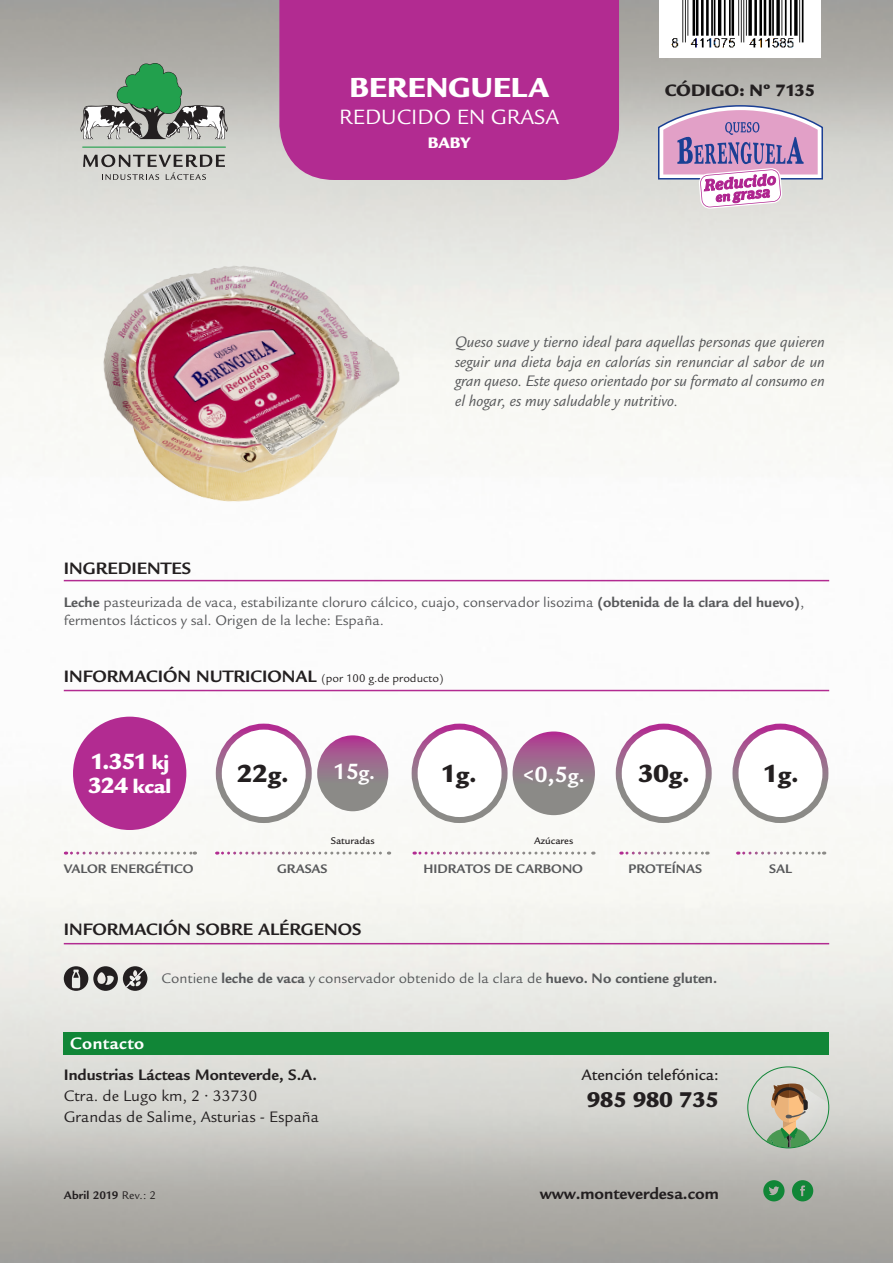
<style>
.page{position:relative;width:893px;height:1263px;background:#fff}
.page>*{position:absolute;margin:0;border:0;box-sizing:border-box;transform-origin:0 0}
.t1{font:900 30px "Legacy Sans";color:#fff}
.t2{font:900 27px "Legacy Sans";color:#231f20}
.t3{font:900 24px "Legacy Sans";color:#fff}
.t4{font:900 24px "Legacy Sans";color:#231f20}
.t5{font:700 24px "Legacy Sans";color:#fff}
.t6{font:900 23.25px "Legacy Sans";color:#231f20}
.t7{font:22.5px "Legacy Sans";color:#fff}
.t8{font:900 21px "Legacy Sans";color:#fff}
.t9{font:700 21px "Legacy Sans";color:#fff}
.t10{font:700 18px "Legacy Sans";color:#231f20}
.t11{font:900 18px "Legacy Sans";color:#231f20}
.t12{font:700 18px "Legacy Sans";letter-spacing:.025em;color:#fff}
.t13{font:700 17.25px "Legacy Sans";color:#231f20}
.t14{font:italic 16.5px/19.5px "Legacy Sans";color:#57585a;text-align:justify}
.t15{font:16.5px "Legacy Sans";color:#231f20}
.t16{font:700 16.5px "Legacy Sans";color:#231f20}
.t17{font:500 16.5px "Legacy Sans";color:#231f20}
.t18{font:900 16.5px "Legacy Sans";color:#fff}
.t19{font:15px/18px "Legacy Sans";color:#57585a}
.t20{font:700 13.5px "Legacy Sans";color:#57585a}
.t21{font:700 12px "Legacy Sans";letter-spacing:.01em;color:#231f20}
.t22{font:500 10.5px "Legacy Sans";color:#231f20}
.s1{font-weight:700}
.s2{font-weight:400;font-size:12px}
.s3{font-size:21px}
.s4{font-size:24px}
.s5{font-size:27px}
.s6{font-weight:400}
</style>
<div class="page">
<img style="left:0;top:0;width:893px;height:1263px">
<div style="left:279px;top:0;width:340px;height:180px;background:#b22b91"></div>
<div style="left:659px;top:0;width:162px;height:57px;background:#fff"></div>
<img style="left:671px;top:0;width:133px;height:48px">
<hr style="left:64px;top:580px;width:765px;height:1px;background:#b22b91">
<img style="left:92px;top:235px;width:331px;height:288px">
<hr style="left:64px;top:690px;width:765px;height:1px;background:#b22b91">
<hr style="left:64px;top:943px;width:765px;height:1px;background:#b22b91">
<svg style="left:64px;top:966px;width:83px;height:25px;background:#848381"></svg>
<div style="left:73px;top:717px;width:113px;height:113px;background:#b22b91;border-radius:50%"></div>
<svg style="left:65px;top:851px;width:130px;height:3px"></svg>
<svg style="left:621px;top:851px;width:87px;height:3px"></svg>
<div style="left:619px;top:727px;width:90px;height:93px;background:#fff;border-radius:50%"></div>
<div style="left:616px;top:724px;width:96px;height:99px;border:6px solid #fff;border-radius:50%"></div>
<svg style="left:744px;top:851px;width:80px;height:3px"></svg>
<div style="left:735px;top:727px;width:90px;height:93px;background:#fff;border-radius:50%"></div>
<div style="left:732px;top:724px;width:96px;height:99px;border:6px solid #fff;border-radius:50%"></div>
<svg style="left:217px;top:851px;width:172px;height:3px"></svg>
<div style="left:219px;top:727px;width:90px;height:93px;background:#fff;border-radius:50%"></div>
<div style="left:216px;top:724px;width:96px;height:99px;border:6px solid #fff;border-radius:50%"></div>
<svg style="left:317px;top:735px;width:71px;height:76px"></svg>
<svg style="left:414px;top:851px;width:180px;height:3px"></svg>
<svg style="left:513px;top:731px;width:82px;height:84px"></svg>
<div style="left:415px;top:727px;width:90px;height:93px;background:#fff;border-radius:50%"></div>
<div style="left:412px;top:724px;width:96px;height:99px;border:6px solid #fff;border-radius:50%"></div>
<svg style="left:765px;top:1083px;width:64px;height:65px;background:#b3b297"></svg>
<div style="left:747px;top:1066px;width:82px;height:82px;border:1px solid #118637;border-radius:50%"></div>
<svg style="left:763px;top:1180px;width:21px;height:21px"></svg>
<svg style="left:792px;top:1180px;width:21px;height:21px"></svg>
<div style="left:64px;top:1032px;width:765px;height:23px;background:#118637"></div>
<hr style="left:82px;top:147px;width:144px;height:1px;background:#22a04d">
<svg style="left:83px;top:154px;width:142px;height:26px;background:#afaeaa"></svg>
<svg style="left:80px;top:63px;width:148px;height:76px;background:#8aa18f"></svg>
<svg style="left:657px;top:104px;width:167px;height:106px;background:#cbabc9"></svg>
<p class="t1" style="left:349px;top:69px;width:201px">BERENGUELA</p>
<p class="t7" style="left:339px;top:104px;width:221px">REDUCIDO EN GRASA</p>
<p class="t18" style="left:428px;top:133px;width:44px">BABY</p>
<p class="t11" style="left:665px;top:80px;width:152px">CÓDIGO: Nº 7135</p>
<p class="t14" style="left:455px;top:333px;width:371px">Queso suave y tierno ideal para aquellas personas que quieren seguir una dieta baja en calorías sin renunciar al sabor de un gran queso. Este queso orientado por su formato al consumo en el hogar, es muy saludable y nutritivo.</p>
<p class="t10" style="left:64px;top:558px;width:129px">INGREDIENTES</p>
<p class="t19" style="left:64px;top:593px;width:742px"><span class="s1">Leche</span> pasteurizada de vaca, estabilizante cloruro cálcico, cuajo, conservador lisozima <span class="s1">(obtenida de la clara del huevo)</span>, fermentos lácticos y sal. Origen de la leche: España.</p>
<p class="t10" style="left:64px;top:666px;width:381px">INFORMACIÓN NUTRICIONAL <span class="s2">(por 100 g.de producto)</span></p>
<p class="t3" style="left:90px;top:747px;width:81px">1.351 <span class="s3">kj</span></p>
<p class="t8" style="left:88px;top:774px;width:84px"><span class="s4">324</span> kcal</p>
<p class="t2" style="left:237px;top:758px;width:53px">22<span class="s4">g.</span></p>
<p class="t5" style="left:333px;top:758px;width:43px">15<span class="s3">g.</span></p>
<p class="t22" style="left:331px;top:834px;width:46px">Saturadas</p>
<p class="t4" style="left:440px;top:760px;width:37px"><span class="s5">1</span>g.</p>
<p class="t9" style="left:523px;top:764px;width:63px">&lt;<span class="s4">0,5</span>g.</p>
<p class="t22" style="left:534px;top:834px;width:41px">Azúcares</p>
<p class="t2" style="left:638px;top:758px;width:53px">30<span class="s4">g.</span></p>
<p class="t20" style="left:64px;top:861px;width:131px">VALOR ENERGÉTICO</p>
<p class="t20" style="left:629px;top:861px;width:75px">PROTEÍNAS</p>
<p class="t20" style="left:277px;top:861px;width:52px">GRASAS</p>
<p class="t20" style="left:424px;top:861px;width:161px">HIDRATOS DE CARBONO</p>
<p class="t10" style="left:64px;top:919px;width:299px">INFORMACIÓN SOBRE ALÉRGENOS</p>
<p class="t19" style="left:162px;top:969px;width:557px">Contiene <span class="s1">leche de vaca</span> y conservador obtenido de la clara de <span class="s1">huevo. No contiene gluten.</span></p>
<p class="t12" style="left:70px;top:1033px;width:76px">Contacto</p>
<p class="t16" style="left:64px;top:1065px;width:255px">Industrias Lácteas Monteverde, S.A.</p>
<p class="t15" style="left:64px;top:1086px;width:195px">Ctra. de Lugo km, 2 • 33730</p>
<p class="t15" style="left:64px;top:1107px;width:257px">Grandas de Salime, Asturias - España</p>
<p class="t17" style="left:581px;top:1065px;width:139px">Atención telefónica:</p>
<p class="t6" style="left:587px;top:1086px;width:133px">985 980 735</p>
<p class="t21" style="left:64px;top:1188px;width:94px">Abril 2019 <span class="s6">Rev.: 2</span></p>
<p class="t13" style="left:540px;top:1184px;width:181px">www.monteverdesa.com</p>
<p class="t4" style="left:762px;top:760px;width:37px"><span class="s5">1</span>g.</p>
<p class="t20" style="left:769px;top:861px;width:24px">SAL</p>
</div>
